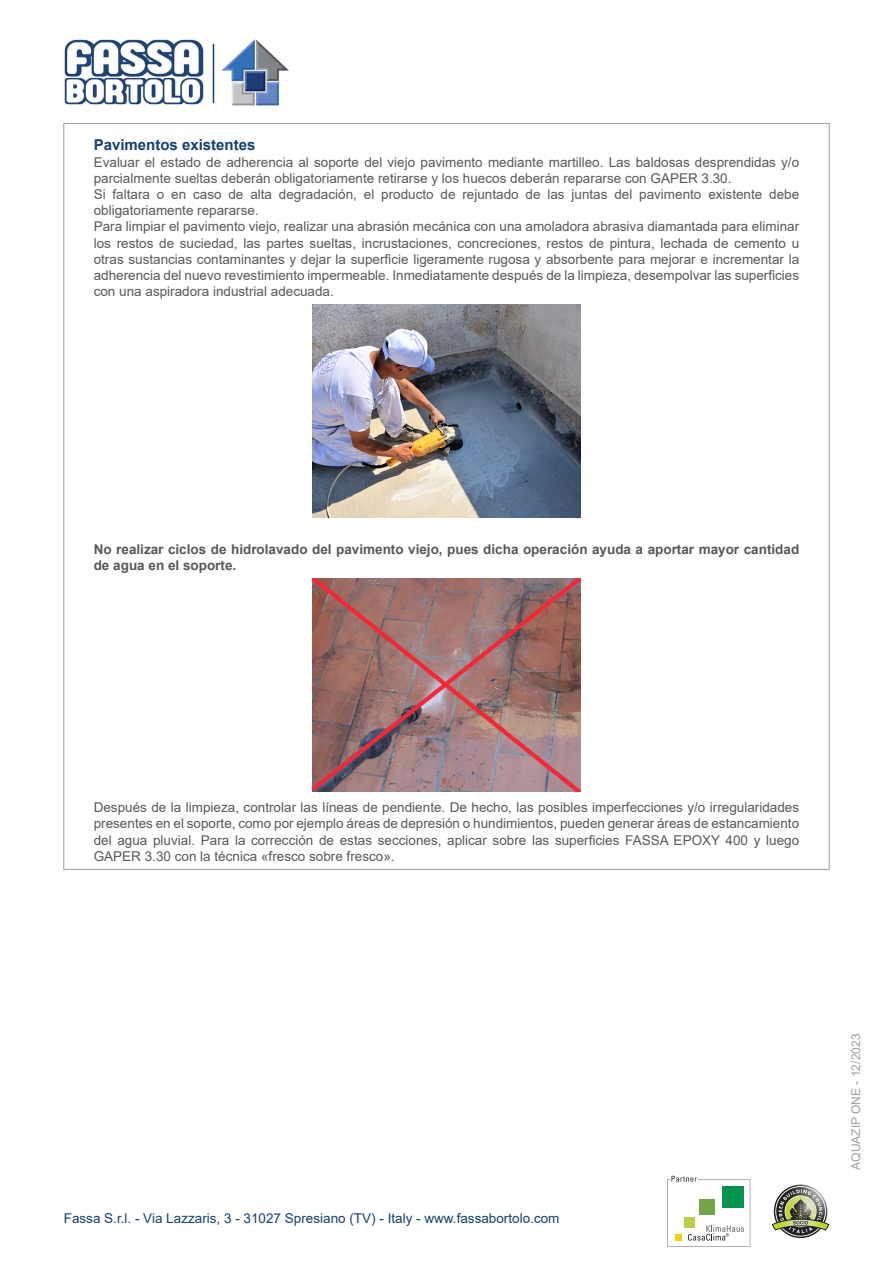
<style>
.page{position:relative;width:893px;height:1263px;background:#fff}
.page>*{position:absolute;margin:0;border:0;box-sizing:border-box;transform-origin:0 0}
.Sottotitolo{font:700 15px "Arial";color:#15406e}
.Descrizione1{font:13.5px/16.2px "Arial";color:#57585a}
.Descrizione3{font:13.5px/16.2px "Arial";color:#57585a;text-align:justify}
.Descrizione2{font:700 13.5px/16.2px "Arial";color:#57585a}
.t1{font:13.5px "Arial";color:#15406e}
.t2{font:12px "Arial";color:#9ba1a4}
</style>
<div class="page">
<img style="left:312px;top:305px;width:268px;height:212px">
<img style="left:312px;top:579px;width:269px;height:212px">
<svg style="left:667px;top:1176px;width:83px;height:71px"></svg>
<svg style="left:772px;top:1186px;width:57px;height:50px"></svg>
<img style="left:64px;top:39px;width:140px;height:66px">
<hr style="left:213px;top:44px;width:1px;height:59px;background:#15406e">
<img style="left:221px;top:39px;width:68px;height:67px">
<p class="Sottotitolo" style="left:94px;top:134px;width:163px">Pavimentos existentes</p>
<p class="Descrizione1" style="left:94px;top:154px;width:707px">Evaluar el estado de adherencia al soporte del viejo pavimento mediante martilleo. Las baldosas desprendidas y/o parcialmente sueltas deberán obligatoriamente retirarse y los huecos deberán repararse con GAPER 3.30.</p>
<p class="Descrizione1" style="left:94px;top:186px;width:707px">Si faltara o en caso de alta degradación, el producto de rejuntado de las juntas del pavimento existente debe obligatoriamente repararse.</p>
<p class="Descrizione1" style="left:94px;top:218px;width:707px;text-align:justify">Para limpiar el pavimento viejo, realizar una abrasión mecánica con una amoladora abrasiva diamantada para eliminar los restos de suciedad, las partes sueltas, incrustaciones, concreciones, restos de pintura, lechada de cemento u otras sustancias contaminantes y dejar la superficie ligeramente rugosa y absorbente para mejorar e incrementar la adherencia del nuevo revestimiento impermeable. Inmediatamente después de la limpieza, desempolvar las superficies con una aspiradora industrial adecuada.</p>
<p class="Descrizione2" style="left:94px;top:541px;width:707px">No realizar ciclos de hidrolavado del pavimento viejo, pues dicha operación ayuda a aportar mayor cantidad de agua en el soporte.</p>
<p class="Descrizione3" style="left:94px;top:799px;width:707px">Después de la limpieza, controlar las líneas de pendiente. De hecho, las posibles imperfecciones y/o irregularidades presentes en el soporte, como por ejemplo áreas de depresión o hundimientos, pueden generar áreas de estancamiento del agua pluvial. Para la corrección de estas secciones, aplicar sobre las superficies FASSA EPOXY 400 y luego GAPER 3.30 con la técnica «fresco sobre fresco».</p>
<p class="t1" style="left:64px;top:1208px;width:497px">Fassa S.r.l. - Via Lazzaris, 3 - 31027 Spresiano (TV) - Italy - www.fassabortolo.com</p>
<p class="t2" style="left:848px;top:1170px;width:137px;rotate:-90deg">AQUAZIP ONE - 12/2023</p>
</div>
